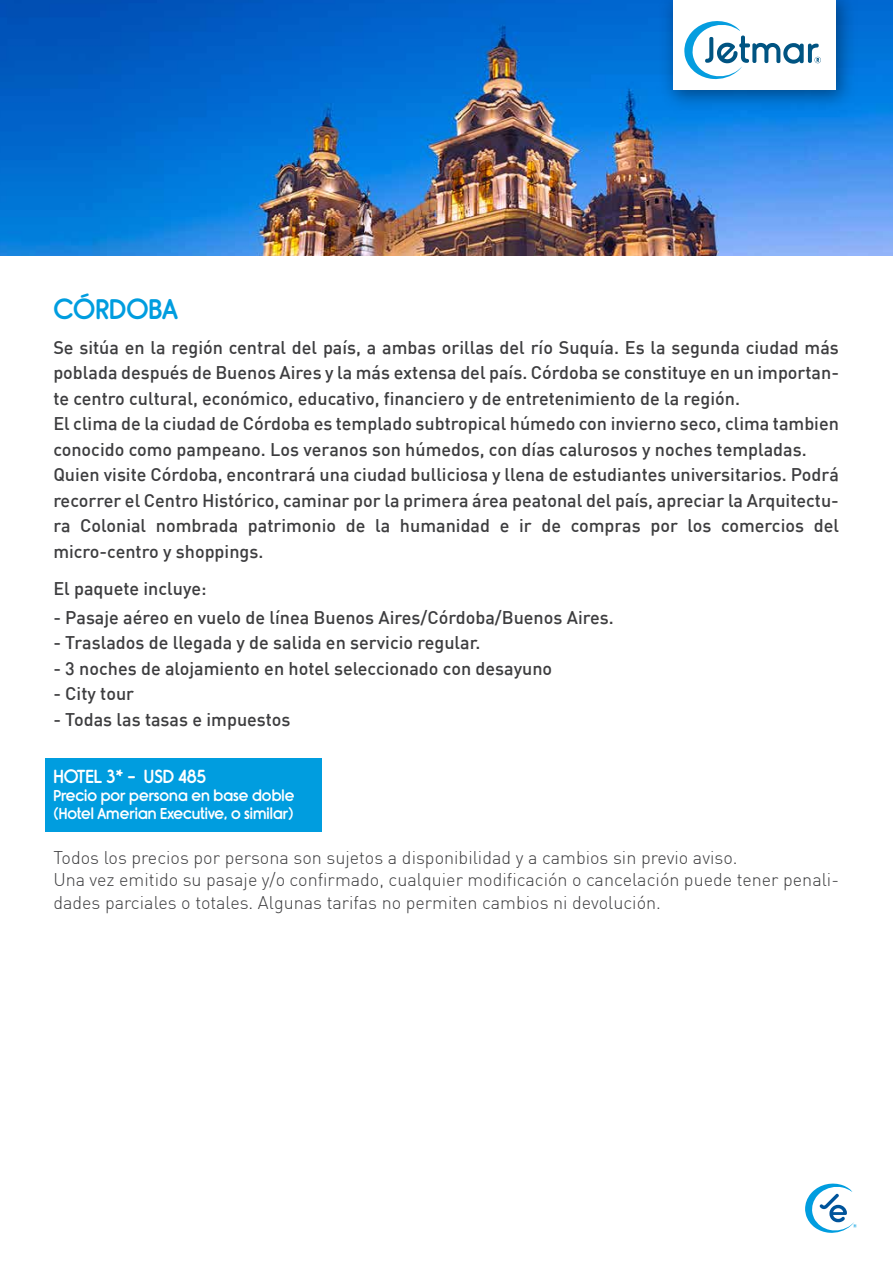
<style>
.page{position:relative;width:893px;height:1263px;background:#fff}
.page>*{position:absolute;margin:0;border:0;box-sizing:border-box;transform-origin:0 0}
.t1{font:27px "Rimouski Sb";color:#009ddf}
.t2{font:500 18px/25.5px "DIN";color:#3d3d3f}
.t3{font:300 18px/22.5px "DIN";color:#3d3d3f}
.t4{font:18px "Rimouski Sb";color:#fff}
.t5{font:15px/18px "Rimouski Sb";color:#fff}
</style>
<div class="page">
<div style="left:45px;top:758px;width:277px;height:73px;background:#009ddf"></div>
<img style="left:0;top:0;width:893px;height:255px">
<svg style="left:805px;top:1183px;width:52px;height:50px"></svg>
<img style="left:621px;top:0;width:272px;height:149px">
<div style="left:673px;top:0;width:163px;height:90px;background:#fff"></div>
<svg style="left:684px;top:21px;width:137px;height:59px"></svg>
<h1 class="t1" style="left:53px;top:294px;width:126px">CÓRDOBA</h1>
<p class="t2" style="left:53px;top:334px;width:787px">Se sitúa en la región central del país, a ambas orillas del río Suquía. Es la segunda ciudad más poblada después de Buenos Aires y la más extensa del país. Córdoba se constituye en un importan&shy;te centro cultural, económico, educativo, financiero y de entretenimiento de la región.<br>El clima de la ciudad de Córdoba es templado subtropical húmedo con invierno seco, clima tambien conocido como pampeano. Los veranos son húmedos, con días calurosos y noches templadas.<br>Quien visite Córdoba, encontrará una ciudad bulliciosa y llena de estudiantes universitarios. Podrá recorrer el Centro Histórico, caminar por la primera área peatonal del país, apreciar la Arquitectu&shy;ra Colonial nombrada patrimonio de la humanidad e ir de compras por los comercios del micro-centro y shoppings.</p>
<p class="t2" style="left:53px;top:575px;width:155px">El paquete incluye:</p>
<p class="t2" style="left:53px;top:604px;width:562px">- Pasaje aéreo en vuelo de línea Buenos Aires/Córdoba/Buenos Aires.</p>
<p class="t2" style="left:53px;top:629px;width:429px">- Traslados de llegada y de salida en servicio regular.</p>
<p class="t2" style="left:53px;top:655px;width:500px">- 3 noches de alojamiento en hotel seleccionado con desayuno</p>
<p class="t2" style="left:53px;top:680px;width:82px">- City tour</p>
<p class="t2" style="left:53px;top:706px;width:239px">- Todas las tasas e impuestos</p>
<p class="t4" style="left:53px;top:766px;width:154px">HOTEL 3* - USD 485</p>
<p class="t5" style="left:53px;top:786px;width:243px">Precio por persona en base doble (Hotel Amerian Executive, o similar)</p>
<p class="t3" style="left:53px;top:846px;width:787px">Todos los precios por persona son sujetos a disponibilidad y a cambios sin previo aviso.<br>Una vez emitido su pasaje y/o confirmado, cualquier modificación o cancelación puede tener penali&shy;dades parciales o totales. Algunas tarifas no permiten cambios ni devolución.</p>
</div>
